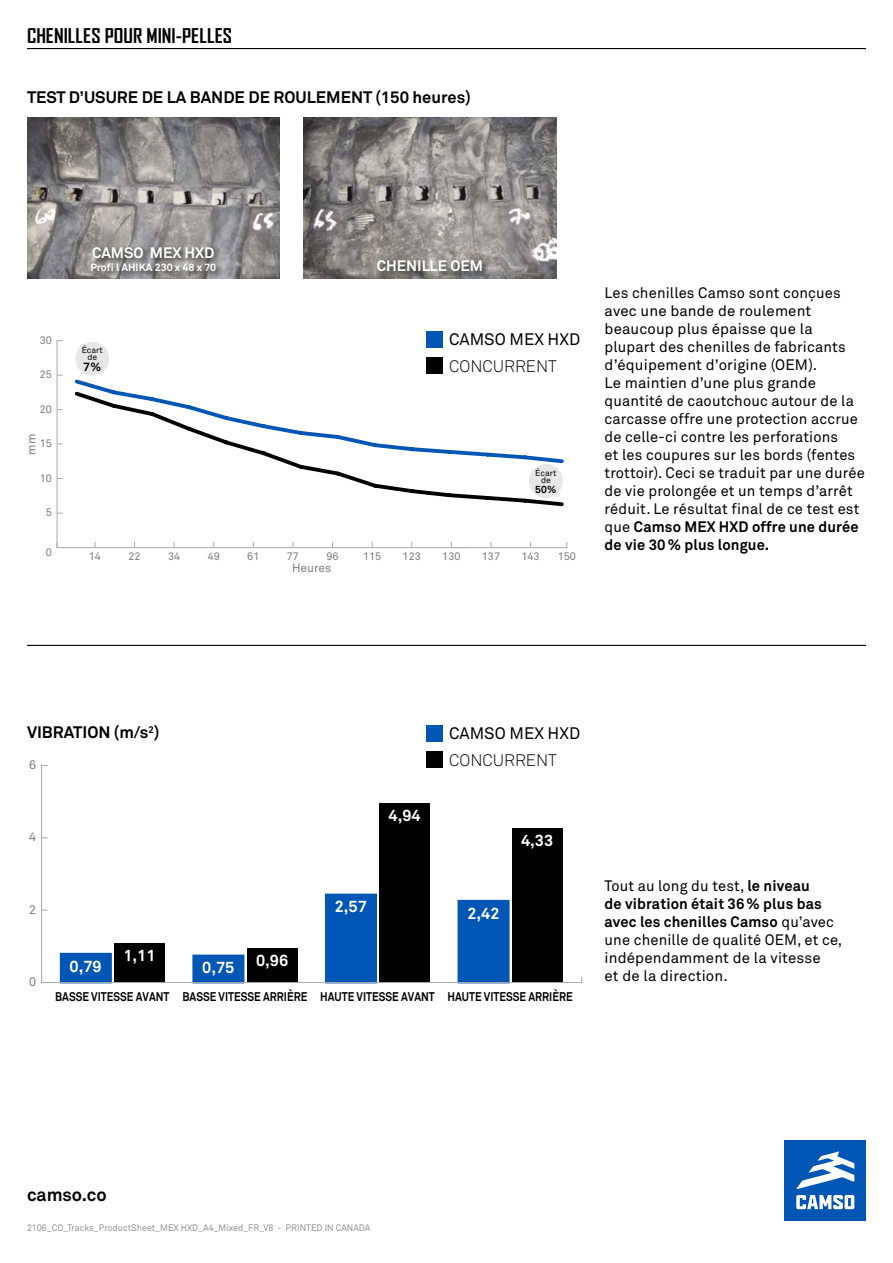
<style>
.page{position:relative;width:893px;height:1263px;background:#fff}
.page>*{position:absolute;margin:0;border:0;box-sizing:border-box;transform-origin:0 0}
.t1{font:700 19.5px "Agency FB";letter-spacing:.005em;color:#000}
.t2{font:700 18px "Akkurat Office";color:#000}
.t3{font:700 16.5px "Akkurat Office";color:#000}
.t4{font:16.5px "Akkurat Office";color:#000}
.t5{font:16.5px "Akkurat Light Office";color:#000}
.t6{font:700 16.05px "Akkurat Office";color:#fff}
.t7{font:15px/18px "Akkurat Office";letter-spacing:.01em;color:#000}
.t8{font:700 15px "Akkurat Office";color:#fff}
.t9{font:700 12.45px "Akkurat Office";color:#000;scale:.85 1}
.t10{font:12.45px "Akkurat Office";color:#7c7c7c}
.t11{font:11.85px "Akkurat Office";color:#7c7c7c}
.t12{font:700 11.85px "Akkurat Office";color:#000}
.t13{font:10.8px "Akkurat Office";color:#7c7c7c}
.t14{font:700 10.5px "Akkurat Office";color:#fff}
.t15{font:700 10.2px "Akkurat Office";color:#000}
.t16{font:9.3px "Akkurat Office";color:#939393;scale:.95 1}
.t17{font:8.55px/6.8px "Akkurat Office";color:#040405;text-align:center}
.s1{font-weight:700}
</style>
<div class="page">
<div style="left:61px;top:954px;width:50px;height:28px;background:#0056b4"></div>
<div style="left:60px;top:953px;width:52px;height:30px;border:2px solid #0056b4"></div>
<div style="left:115px;top:943px;width:50px;height:39px;background:#000"></div>
<div style="left:193px;top:955px;width:51px;height:27px;background:#0056b4"></div>
<div style="left:192px;top:954px;width:52px;height:29px;border:2px solid #0056b4"></div>
<div style="left:247px;top:948px;width:50px;height:34px;background:#000"></div>
<div style="left:326px;top:894px;width:50px;height:88px;background:#0056b4"></div>
<div style="left:325px;top:894px;width:52px;height:89px;border:2px solid #0056b4"></div>
<div style="left:380px;top:803px;width:50px;height:179px;background:#000"></div>
<div style="left:458px;top:901px;width:51px;height:81px;background:#0056b4"></div>
<div style="left:458px;top:900px;width:52px;height:83px;border:2px solid #0056b4"></div>
<div style="left:512px;top:828px;width:50px;height:154px;background:#000"></div>
<hr style="left:41px;top:765px;width:1px;height:217px;background:#aaa">
<hr style="left:41px;top:982px;width:541px;height:1px;background:#aaa">
<div style="left:426px;top:751px;width:17px;height:17px;background:#000"></div>
<div style="left:426px;top:725px;width:17px;height:16px;background:#0056b4"></div>
<hr style="left:57px;top:340px;width:1px;height:208px;background:#aaa">
<hr style="left:57px;top:547px;width:510px;height:1px;background:#aaa">
<svg style="left:476px;top:499px;width:88px;height:8px"></svg>
<svg style="left:74px;top:342px;width:490px;height:157px"></svg>
<div style="left:426px;top:357px;width:17px;height:17px;background:#000"></div>
<div style="left:426px;top:331px;width:17px;height:17px;background:#0056b4"></div>
<img style="left:27px;top:118px;width:253px;height:161px">
<div style="left:89px;top:245px;width:135px;height:35px;background:#000;opacity:.75"></div>
<img style="left:303px;top:118px;width:253px;height:161px">
<div style="left:375px;top:258px;width:116px;height:22px;background:#000;opacity:.75"></div>
<div style="left:785px;top:1140px;width:81px;height:81px;background:#0056b4"></div>
<svg style="left:796px;top:1195px;width:58px;height:14px"></svg>
<svg style="left:796px;top:1151px;width:58px;height:38px"></svg>
<hr style="left:27px;top:48px;width:839px;height:1px;background:#000">
<hr style="left:27px;top:645px;width:839px;height:1px;background:#000">
<h1 class="t1" style="left:27px;top:24px;width:207px">CHENILLES POUR MINI-PELLES</h1>
<p class="t3" style="left:27px;top:87px;width:445px">TEST D’USURE DE LA BANDE DE ROULEMENT (150 heures)</p>
<p class="t13" style="left:40px;top:334px;width:14px">30</p>
<p class="t13" style="left:40px;top:368px;width:14px">25</p>
<p class="t13" style="left:40px;top:403px;width:14px">20</p>
<p class="t11" style="left:24px;top:454px;width:22px;rotate:-90deg">mm</p>
<p class="t13" style="left:40px;top:437px;width:14px">15</p>
<p class="t13" style="left:40px;top:472px;width:14px">10</p>
<p class="t13" style="left:46px;top:506px;width:8px">5</p>
<p class="t13" style="left:46px;top:546px;width:8px">0</p>
<p class="t8" style="left:92px;top:243px;width:124px">CAMSO MEX HXD</p>
<p class="t14" style="left:90px;top:261px;width:127px">Profi l AHIKA 230 x 48 x 70</p>
<p class="t8" style="left:377px;top:257px;width:108px">CHENILLE OEM</p>
<p class="t17" style="left:82px;top:347px;width:23px">Écart de</p>
<p class="t12" style="left:83px;top:360px;width:20px">7%</p>
<p class="t4" style="left:449px;top:330px;width:132px">CAMSO MEX HXD</p>
<p class="t5" style="left:449px;top:357px;width:109px">CONCURRENT</p>
<p class="t17" style="left:535px;top:470px;width:23px">Écart de</p>
<p class="t15" style="left:535px;top:483px;width:23px">50%</p>
<p class="t13" style="left:89px;top:550px;width:14px">14</p>
<p class="t13" style="left:128px;top:550px;width:14px">22</p>
<p class="t13" style="left:168px;top:550px;width:14px">34</p>
<p class="t13" style="left:208px;top:550px;width:14px">49</p>
<p class="t13" style="left:247px;top:550px;width:14px">61</p>
<p class="t13" style="left:287px;top:550px;width:14px">77</p>
<p class="t13" style="left:326px;top:550px;width:14px">96</p>
<p class="t13" style="left:482px;top:550px;width:20px">137</p>
<p class="t13" style="left:521px;top:550px;width:20px">143</p>
<p class="t13" style="left:558px;top:550px;width:20px">150</p>
<p class="t11" style="left:292px;top:561px;width:41px">Heures</p>
<p class="t13" style="left:363px;top:550px;width:20px">115</p>
<p class="t13" style="left:403px;top:550px;width:20px">123</p>
<p class="t13" style="left:442px;top:550px;width:20px">130</p>
<p class="t7" style="left:605px;top:284px;width:262px">Les chenilles Camso sont conçues avec une bande de roulement beaucoup plus épaisse que la plupart des chenilles de fabricants d’équipement d’origine (OEM).<br>Le maintien d’une plus grande quantité de caoutchouc autour de la carcasse offre une protection accrue de celle-ci contre les perforations<br>et les coupures sur les bords (fentes trottoir). Ceci se traduit par une durée de vie prolongée et un temps d’arrêt réduit. Le résultat final de ce test est que <span class="s1">Camso MEX HXD offre une durée de vie 30% plus longue.</span></p>
<p class="t3" style="left:27px;top:722px;width:134px">VIBRATION (m/s<sup>2</sup>)</p>
<p class="t4" style="left:449px;top:723px;width:132px">CAMSO MEX HXD</p>
<p class="t5" style="left:449px;top:750px;width:109px">CONCURRENT</p>
<p class="t10" style="left:29px;top:757px;width:8px">6</p>
<p class="t10" style="left:29px;top:830px;width:8px">4</p>
<p class="t6" style="left:389px;top:806px;width:34px">4,94</p>
<p class="t6" style="left:521px;top:830px;width:34px">4,33</p>
<p class="t10" style="left:29px;top:902px;width:8px">2</p>
<p class="t10" style="left:29px;top:974px;width:8px">0</p>
<p class="t6" style="left:123px;top:945px;width:34px">1,11</p>
<p class="t9" style="left:55px;top:989px;width:136px">BASSE VITESSE AVANT</p>
<p class="t6" style="left:70px;top:956px;width:34px">0,79</p>
<p class="t6" style="left:256px;top:950px;width:34px">0,96</p>
<p class="t9" style="left:183px;top:989px;width:148px">BASSE VITESSE ARRIÈRE</p>
<p class="t6" style="left:202px;top:958px;width:34px">0,75</p>
<p class="t6" style="left:335px;top:897px;width:34px">2,57</p>
<p class="t6" style="left:467px;top:903px;width:34px">2,42</p>
<p class="t9" style="left:320px;top:989px;width:136px">HAUTE VITESSE AVANT</p>
<p class="t9" style="left:447px;top:989px;width:149px">HAUTE VITESSE ARRIÈRE</p>
<p class="t7" style="left:605px;top:877px;width:239px">Tout au long du test, <span class="s1">le niveau<br>de vibration était 36% plus bas avec les chenilles Camso</span> qu’avec une chenille de qualité OEM, et ce, indépendamment de la vitesse<br>et de la direction.</p>
<p class="t2" style="left:27px;top:1183px;width:81px">camso.co</p>
<p class="t16" style="left:27px;top:1222px;width:363px">2106_CO_Tracks_ProductSheet_MEX HXD_A4_Mixed_FR_V8 - PRINTED IN CANADA</p>
</div>
